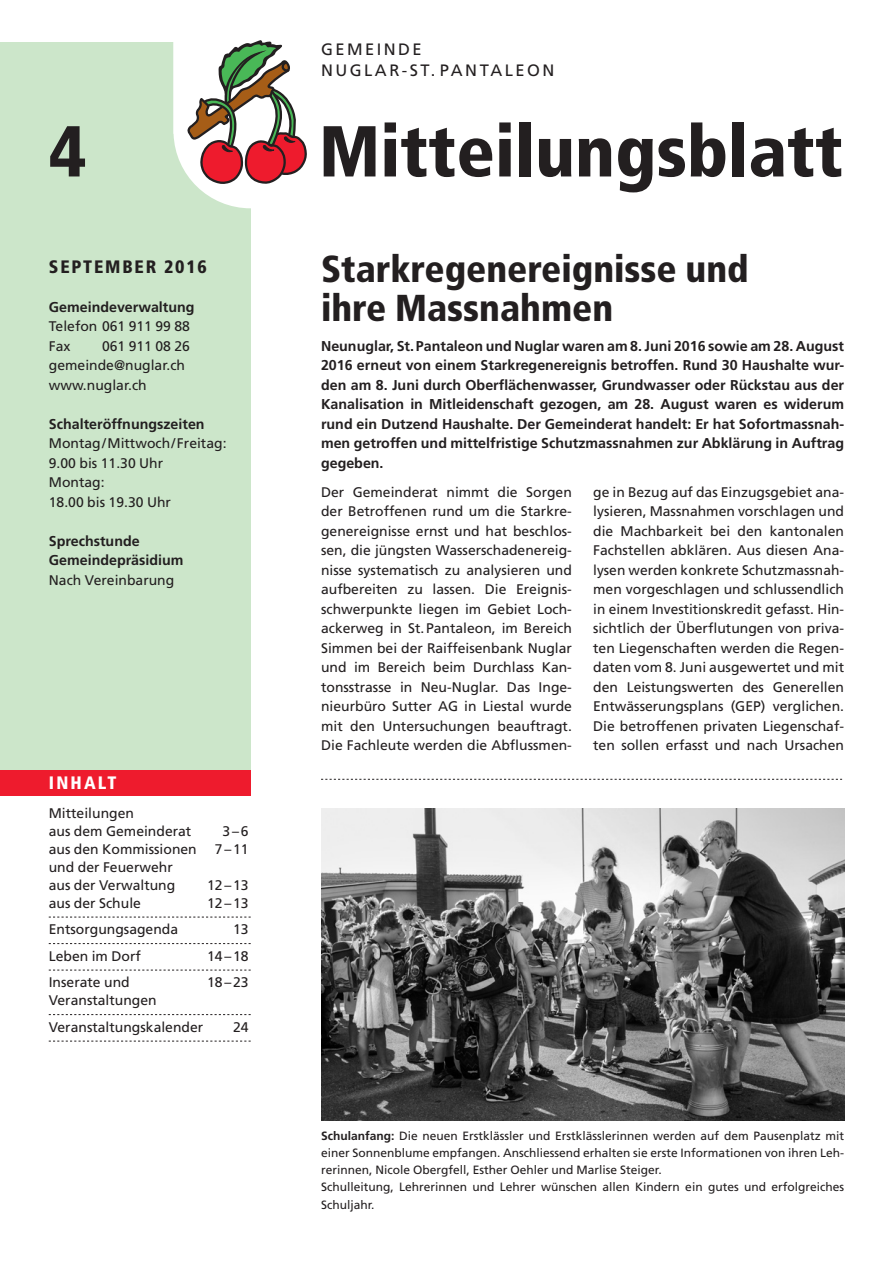
<style>
.page{position:relative;width:893px;height:1263px;background:#fff}
.page>*{position:absolute;margin:0;border:0;box-sizing:border-box;transform-origin:0 0}
.t1{font:900 condensed 72px "Frutiger LT";color:#231f20}
.t2{font:900 condensed 37.5px/39px "Frutiger LT";color:#231f20}
.t3{font:900 condensed 18px "Frutiger LT";letter-spacing:.1em;color:#231f20}
.t4{font:900 condensed 18px "Frutiger LT";letter-spacing:.12em;color:#fff}
.t5{font:16.5px/21px "Frutiger LT";letter-spacing:.15em;color:#231f20}
.t6{font:700 14.25px/19.5px "Frutiger LT";color:#231f20}
.t7{font:13.95px/19.5px "Frutiger LT";color:#231f20}
.t8{font:12px/17.2px "Frutiger LT";color:#231f20}
.s1{font-weight:700}
</style>
<div class="page">
<div style="left:0;top:43px;width:251px;height:727px;background:#cce6ca"></div>
<div style="left:0;top:770px;width:251px;height:25px;background:#ee1b2d"></div>
<svg style="left:173px;top:40px;width:134px;height:168px"></svg>
<svg style="left:49px;top:917px;width:202px;height:1px"></svg>
<svg style="left:49px;top:943px;width:202px;height:1px"></svg>
<svg style="left:49px;top:970px;width:202px;height:1px"></svg>
<svg style="left:49px;top:1014px;width:202px;height:1px"></svg>
<svg style="left:49px;top:1041px;width:202px;height:1px"></svg>
<img style="left:321px;top:809px;width:523px;height:312px">
<svg style="left:321px;top:779px;width:521px;height:1px"></svg>
<h1 class="t1" style="left:49px;top:108px;width:39px">4</h1>
<p class="t3" style="left:49px;top:255px;width:160px">SEPTEMBER 2016</p>
<p class="t6" style="left:49px;top:297px;width:147px">Gemeindeverwaltung</p>
<p class="t7" style="left:49px;top:317px;width:143px">Telefon 061 911 99 88<br>Fax</p>
<p class="t7" style="left:49px;top:336px;width:143px;text-indent:53px">061 911 08 26 gemeinde@nuglar.ch www.nuglar.ch</p>
<p class="t6" style="left:49px;top:414px;width:157px">Schalteröffnungszeiten</p>
<p class="t7" style="left:49px;top:434px;width:179px">Montag/Mittwoch/Freitag:<br>9.00 bis 11.30 Uhr<br>Montag:<br>18.00 bis 19.30 Uhr</p>
<p class="t6" style="left:49px;top:531px;width:136px">Sprechstunde<br>Gemeindepräsidium</p>
<p class="t7" style="left:49px;top:570px;width:127px">Nach Vereinbarung</p>
<p class="t4" style="left:49px;top:771px;width:69px">INHALT</p>
<p class="t7" style="left:49px;top:804px;width:144px;line-height:18px">Mitteilungen<br>aus dem Gemeinderat</p>
<p class="t7" style="left:223px;top:821px;width:27px">3–6</p>
<p class="t7" style="left:49px;top:839px;width:150px">aus den Kommissionen</p>
<p class="t7" style="left:215px;top:839px;width:35px">7–11</p>
<p class="t7" style="left:49px;top:858px;width:128px;line-height:18px">und der Feuerwehr aus der Verwaltung</p>
<p class="t7" style="left:207px;top:875px;width:43px">12–13</p>
<p class="t7" style="left:49px;top:893px;width:94px">aus der Schule</p>
<p class="t7" style="left:207px;top:893px;width:43px">12–13</p>
<p class="t7" style="left:49px;top:920px;width:131px">Entsorgungsagenda</p>
<p class="t7" style="left:233px;top:920px;width:17px">13</p>
<p class="t7" style="left:49px;top:946px;width:94px">Leben im Dorf</p>
<p class="t7" style="left:207px;top:946px;width:43px">14–18</p>
<p class="t7" style="left:49px;top:973px;width:83px">Inserate und</p>
<p class="t7" style="left:207px;top:973px;width:43px">18–23</p>
<p class="t7" style="left:49px;top:987px;width:156px;line-height:26.5px">Veranstaltungen<br>Veranstaltungskalender</p>
<p class="t7" style="left:233px;top:1017px;width:17px">24</p>
<p class="t5" style="left:321px;top:39px;width:235px">GEMEINDE<br>NUGLAR-ST. PANTALEON</p>
<h1 class="t1" style="left:319px;top:108px;width:526px">Mitteilungsblatt</h1>
<h2 class="t2" style="left:321px;top:250px;width:429px">Starkregenereignisse und ihre Massnahmen</h2>
<p class="t6" style="left:321px;top:336px;width:525px;text-align:justify">Neunuglar, St.Pantaleon und Nuglar waren am 8. Juni 2016 sowie am 28. August 2016 erneut von einem Starkregenereignis betroffen. Rund 30 Haushalte wur&shy;den am 8. Juni durch Oberflächenwasser, Grundwasser oder Rückstau aus der Kanalisation in Mitleidenschaft gezogen, am 28. August waren es widerum rund ein Dutzend Haushalte. Der Gemeinderat handelt: Er hat Sofortmassnah&shy;men getroffen und mittelfristige Schutzmassnahmen zur Abklärung in Auftrag gegeben.</p>
<p class="t7" style="left:321px;top:482px;width:252px;text-align:justify">Der Gemeinderat nimmt die Sorgen der Betroffenen rund um die Starkre&shy;genereignisse ernst und hat beschlos&shy;sen, die jüngsten Wasserschadenereig&shy;nisse systematisch zu analysieren und aufbereiten zu lassen. Die Ereignis&shy;schwerpunkte liegen im Gebiet Loch&shy;ackerweg in St.Pantaleon, im Bereich Simmen bei der Raiffeisenbank Nuglar und im Bereich beim Durchlass Kan&shy;tonsstrasse in Neu-Nuglar. Das Inge&shy;nieurbüro Sutter AG in Liestal wurde mit den Untersuchungen beauftragt.<br>Die Fachleute werden die Abflussmen-</p>
<p class="t7" style="left:593px;top:482px;width:252px;text-align:justify">ge in Bezug auf das Einzugsgebiet ana&shy;lysieren, Massnahmen vorschlagen und die Machbarkeit bei den kantonalen Fachstellen abklären. Aus diesen Ana&shy;lysen werden konkrete Schutzmassnah&shy;men vorgeschlagen und schlussendlich in einem Investitionskredit gefasst. Hin&shy;sichtlich der Überflutungen von priva&shy;ten Liegenschaften werden die Regen&shy;daten vom 8. Juni ausgewertet und mit den Leistungswerten des Generellen Entwässerungsplans (GEP) verglichen.<br>Die betroffenen privaten Liegenschaf&shy;ten sollen erfasst und nach Ursachen</p>
<p class="t8" style="left:321px;top:1127px;width:525px"><span class="s1">Schulanfang:</span> Die neuen Erstklässler und Erstklässlerinnen werden auf dem Pausenplatz mit einer Sonnenblume empfangen. Anschliessend erhalten sie erste Informationen von ihren Leh&shy;rerinnen, Nicole Obergfell, Esther Oehler und Marlise Steiger.<br>Schulleitung, Lehrerinnen und Lehrer wünschen allen Kindern ein gutes und erfolgreiches Schuljahr.</p>
</div>
